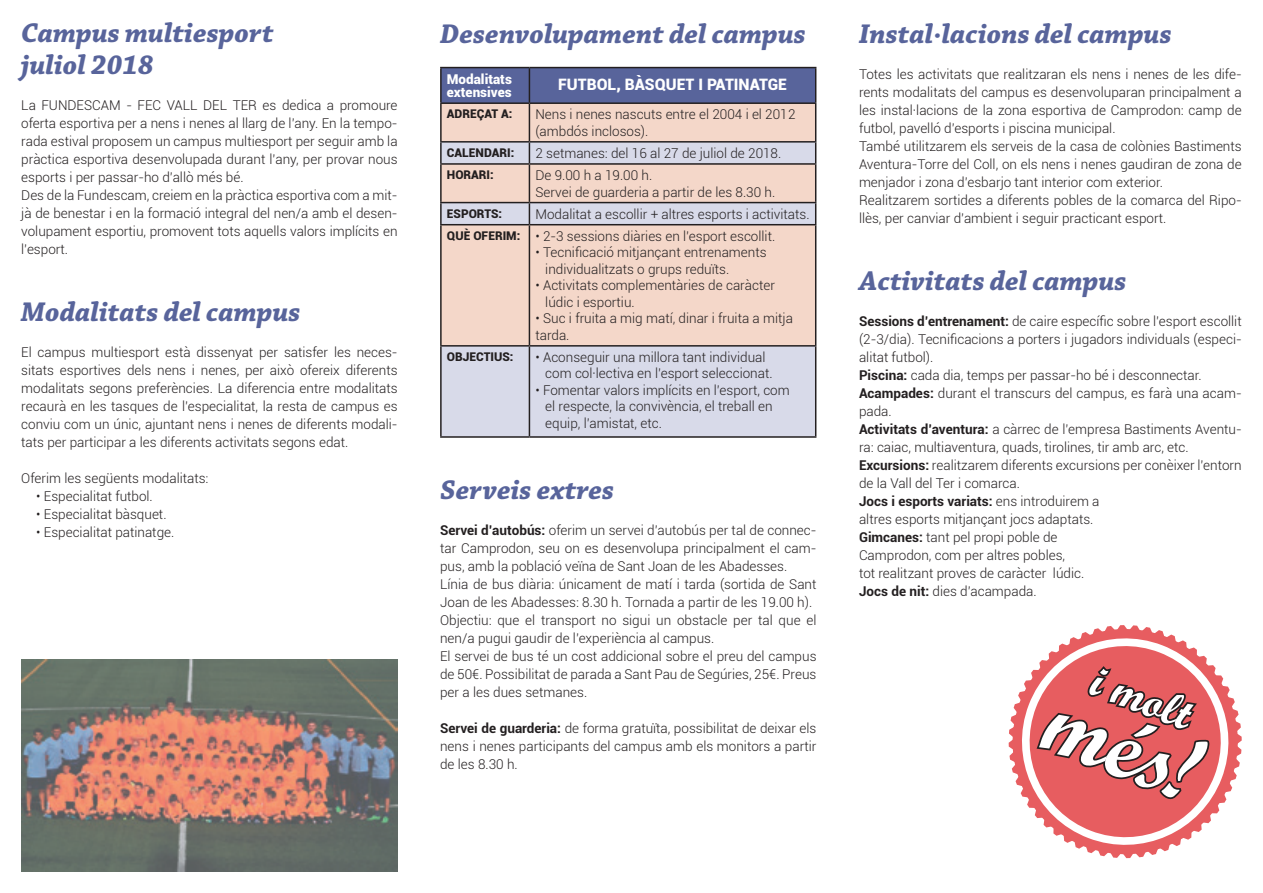
<style>
.page{position:relative;width:1263px;height:893px;background:#fff}
.page>*{position:absolute;margin:0;border:0;box-sizing:border-box;transform-origin:0 0}
.t1{font:92.7px "Wrexham Script";color:#fff}
.t2{font:46.35px "Wrexham Script";color:#fff}
.t3{font:italic 700 28.5px/31.5px "Chaparral Pro";color:#58649b}
.t4{font:900 15.75px "Roboto";color:#fff}
.t5{font:300 13.5px/18px "Roboto";color:#231f20}
.t6{font:900 13.5px/13.5px "Roboto";color:#fff}
.t7{font:900 12px "Roboto";color:#231f20}
.s1{font-weight:900;font-size:12px}
.s2{font-weight:700}
</style>
<div class="page">
<div style="left:442px;top:68px;width:373px;height:34px;background:#58649b"></div>
<div style="left:442px;top:104px;width:373px;height:37px;background:#f4d7c9"></div>
<svg style="left:442px;top:143px;width:373px;height:293px;background:#e6d7d6"></svg>
<hr style="left:440px;top:67px;width:89px;height:1px;background:#231f20">
<hr style="left:440px;top:68px;width:2px;height:34px;background:#231f20">
<hr style="left:529px;top:67px;width:287px;height:1px;background:#231f20">
<hr style="left:529px;top:68px;width:1px;height:34px;background:#231f20">
<hr style="left:815px;top:68px;width:1px;height:34px;background:#231f20">
<hr style="left:440px;top:102px;width:89px;height:2px;background:#231f20">
<hr style="left:440px;top:104px;width:2px;height:37px;background:#231f20">
<hr style="left:529px;top:102px;width:287px;height:2px;background:#231f20">
<hr style="left:529px;top:104px;width:1px;height:37px;background:#231f20">
<hr style="left:815px;top:104px;width:1px;height:37px;background:#231f20">
<hr style="left:440px;top:141px;width:89px;height:2px;background:#231f20">
<hr style="left:440px;top:143px;width:2px;height:20px;background:#231f20">
<hr style="left:529px;top:141px;width:287px;height:2px;background:#231f20">
<svg style="left:529px;top:143px;width:1px;height:20px"></svg>
<svg style="left:815px;top:143px;width:1px;height:20px"></svg>
<hr style="left:440px;top:163px;width:89px;height:2px;background:#231f20">
<hr style="left:440px;top:165px;width:2px;height:37px;background:#231f20">
<hr style="left:529px;top:163px;width:287px;height:2px;background:#231f20">
<hr style="left:529px;top:165px;width:1px;height:37px;background:#231f20">
<hr style="left:815px;top:165px;width:1px;height:37px;background:#231f20">
<hr style="left:440px;top:202px;width:89px;height:1px;background:#231f20">
<hr style="left:440px;top:203px;width:2px;height:21px;background:#231f20">
<hr style="left:529px;top:202px;width:287px;height:1px;background:#231f20">
<svg style="left:529px;top:203px;width:1px;height:21px"></svg>
<svg style="left:815px;top:203px;width:1px;height:21px"></svg>
<hr style="left:440px;top:224px;width:89px;height:1px;background:#231f20">
<hr style="left:440px;top:225px;width:2px;height:120px;background:#231f20">
<hr style="left:529px;top:224px;width:287px;height:1px;background:#231f20">
<hr style="left:529px;top:225px;width:1px;height:120px;background:#231f20">
<hr style="left:815px;top:225px;width:1px;height:120px;background:#231f20">
<hr style="left:440px;top:345px;width:89px;height:2px;background:#231f20">
<hr style="left:440px;top:347px;width:2px;height:89px;background:#231f20">
<hr style="left:529px;top:345px;width:287px;height:2px;background:#231f20">
<hr style="left:529px;top:347px;width:1px;height:89px;background:#231f20">
<hr style="left:815px;top:347px;width:1px;height:89px;background:#231f20">
<hr style="left:440px;top:436px;width:89px;height:2px;background:#231f20">
<hr style="left:529px;top:436px;width:287px;height:2px;background:#231f20">
<img style="left:21px;top:659px;width:377px;height:213px">
<svg style="left:1008px;top:625px;width:234px;height:234px"></svg>
<svg style="left:1017px;top:633px;width:216px;height:217px;fill:#e86467"></svg>
<svg style="left:1034px;top:663px;width:178px;height:136px;background:#be5659"></svg>
<h3 class="t3" style="left:21px;top:19px;width:254px">Campus multiesport juliol 2018</h3>
<p class="t5" style="left:21px;top:96px;width:378px">La FUNDESCAM - FEC VALL DEL TER es dedica a promoure oferta esportiva per a nens i nenes al llarg de l’any. En la tempo&shy;rada estival proposem un campus multiesport per seguir amb la pràctica esportiva desenvolupada durant l’any, per provar nous esports i per passar-ho d’allò més bé.<br>Des de la Fundescam, creiem en la pràctica esportiva com a mit&shy;jà de benestar i en la formació integral del nen/a amb el desen&shy;volupament esportiu, promovent tots aquells valors implícits en l’esport.</p>
<h3 class="t3" style="left:21px;top:298px;width:281px">Modalitats del campus</h3>
<p class="t5" style="left:21px;top:343px;width:378px;text-align:justify">El campus multiesport està dissenyat per satisfer les neces&shy;sitats esportives dels nens i nenes, per això ofereix diferents modalitats segons preferències. La diferencia entre modalitats recaurà en les tasques de l’especialitat, la resta de campus es conviu com un únic, ajuntant nens i nenes de diferents modali&shy;tats per participar a les diferents activitats segons edat.</p>
<p class="t5" style="left:21px;top:469px;width:189px">Oferim les següents modalitats:</p>
<p class="t5" style="left:36px;top:487px;width:118px">• Especialitat futbol.</p>
<p class="t5" style="left:36px;top:505px;width:132px">• Especialitat bàsquet.</p>
<p class="t5" style="left:36px;top:523px;width:140px">• Especialitat patinatge.</p>
<h3 class="t3" style="left:440px;top:19px;width:367px">Desenvolupament del campus</h3>
<p class="t6" style="left:447px;top:72px;width:67px">Modalitats extensives</p>
<p class="t4" style="left:558px;top:73px;width:230px">FUTBOL, BÀSQUET I PATINATGE</p>
<p class="t7" style="left:447px;top:105px;width:67px">ADREÇAT A:</p>
<p class="t5" style="left:535px;top:106px;width:262px;line-height:16.5px">Nens i nenes nascuts entre el 2004 i el 2012 (ambdós inclosos).</p>
<p class="t7" style="left:447px;top:144px;width:69px">CALENDARI:</p>
<p class="t5" style="left:535px;top:144px;width:247px">2 setmanes: del 16 al 27 de juliol de 2018.</p>
<p class="t7" style="left:447px;top:166px;width:48px">HORARI:</p>
<p class="t5" style="left:535px;top:167px;width:241px;line-height:16.5px">De 9.00 h a 19.00 h.<br>Servei de guarderia a partir de les 8.30 h.</p>
<p class="t7" style="left:447px;top:205px;width:57px">ESPORTS:</p>
<p class="t5" style="left:447px;top:202px;width:364px;line-height:22.2px;text-indent:89px">Modalitat a escollir + altres esports i activitats.<br><span class="s1">QUÈ OFERIM:</span> • 2-3 sessions diàries en l’esport escollit.</p>
<p class="t5" style="left:545px;top:244px;width:223px;line-height:16.5px;text-indent:-10px">• Tecnificació mitjançant entrenaments individualitzats o grups reduïts.</p>
<p class="t5" style="left:545px;top:277px;width:231px;line-height:16.5px;text-indent:-10px">• Activitats complementàries de caràcter lúdic i esportiu.</p>
<p class="t5" style="left:535px;top:310px;width:259px;line-height:16.5px">• Suc i fruita a mig matí, dinar i fruita a mitja tarda.</p>
<p class="t7" style="left:447px;top:348px;width:68px">OBJECTIUS:</p>
<p class="t5" style="left:545px;top:348px;width:229px;line-height:16.5px;text-indent:-10px">• Aconseguir una millora tant individual com col·lectiva en l’esport seleccionat.</p>
<p class="t5" style="left:545px;top:381px;width:246px;line-height:16.5px;text-indent:-10px">• Fomentar valors implícits en l’esport, com el respecte, la convivència, el treball en equip, l’amistat, etc.</p>
<h3 class="t3" style="left:440px;top:476px;width:175px">Serveis extres</h3>
<p class="t5" style="left:440px;top:521px;width:378px"><span class="s2">Servei d’autobús:</span> oferim un servei d’autobús per tal de connec&shy;tar Camprodon, seu on es desenvolupa principalment el cam&shy;pus, amb la població veïna de Sant Joan de les Abadesses.<br>Línia de bus diària: únicament de matí i tarda (sortida de Sant Joan de les Abadesses: 8.30 h. Tornada a partir de les 19.00 h).<br>Objectiu: que el transport no sigui un obstacle per tal que el nen/a pugui gaudir de l’experiència al campus.<br>El servei de bus té un cost addicional sobre el preu del campus de 50€. Possibilitat de parada a Sant Pau de Segúries, 25€. Preus per a les dues setmanes.</p>
<p class="t5" style="left:440px;top:719px;width:378px;text-align:justify"><span class="s2">Servei de guarderia:</span> de forma gratuïta, possibilitat de deixar els nens i nenes participants del campus amb els monitors a partir de les 8.30 h.</p>
<h3 class="t3" style="left:859px;top:19px;width:314px">Instal·lacions del campus</h3>
<p class="t5" style="left:859px;top:65px;width:384px">Totes les activitats que realitzaran els nens i nenes de les dife&shy;rents modalitats del campus es desenvoluparan principalment a les instal·lacions de la zona esportiva de Camprodon: camp de futbol, pavelló d’esports i piscina municipal.<br>També utilitzarem els serveis de la casa de colònies Bastiments Aventura-Torre del Coll, on els nens i nenes gaudiran de zona de menjador i zona d’esbarjo tant interior com exterior.<br>Realitzarem sortides a diferents pobles de la comarca del Ripo&shy;llès, per canviar d’ambient i seguir practicant esport.</p>
<h3 class="t3" style="left:859px;top:267px;width:269px">Activitats del campus</h3>
<p class="t5" style="left:859px;top:312px;width:384px"><span class="s2">Sessions d’entrenament:</span> de caire específic sobre l’esport escollit (2-3/dia). Tecnificacions a porters i jugadors individuals (especi&shy;alitat futbol).<br><span class="s2">Piscina:</span> cada dia, temps per passar-ho bé i desconnectar.<br><span class="s2">Acampades:</span> durant el transcurs del campus, es farà una acam&shy;pada.<br><span class="s2">Activitats d’aventura:</span> a càrrec de l’empresa Bastiments Aventu&shy;ra: caiac, multiaventura, quads, tirolines, tir amb arc, etc.<br><span class="s2">Excursions:</span> realitzarem diferents excursions per conèixer l’entorn de la Vall del Ter i comarca.<br><span class="s2">Jocs i esports variats:</span> ens introduirem a<br>altres esports mitjançant jocs adaptats.<br><span class="s2">Gimcanes:</span> tant pel propi poble de<br>Camprodon, com per altres pobles,<br>tot realitzant proves de caràcter lúdic.<br><span class="s2">Jocs de nit:</span> dies d’acampada.</p>
<h2 class="t2" style="left:1104px;top:652px;width:106px;rotate:21deg">i molt</h2>
<h1 class="t1" style="left:1070px;top:663px;width:160px;rotate:21deg">més!</h1>
</div>
